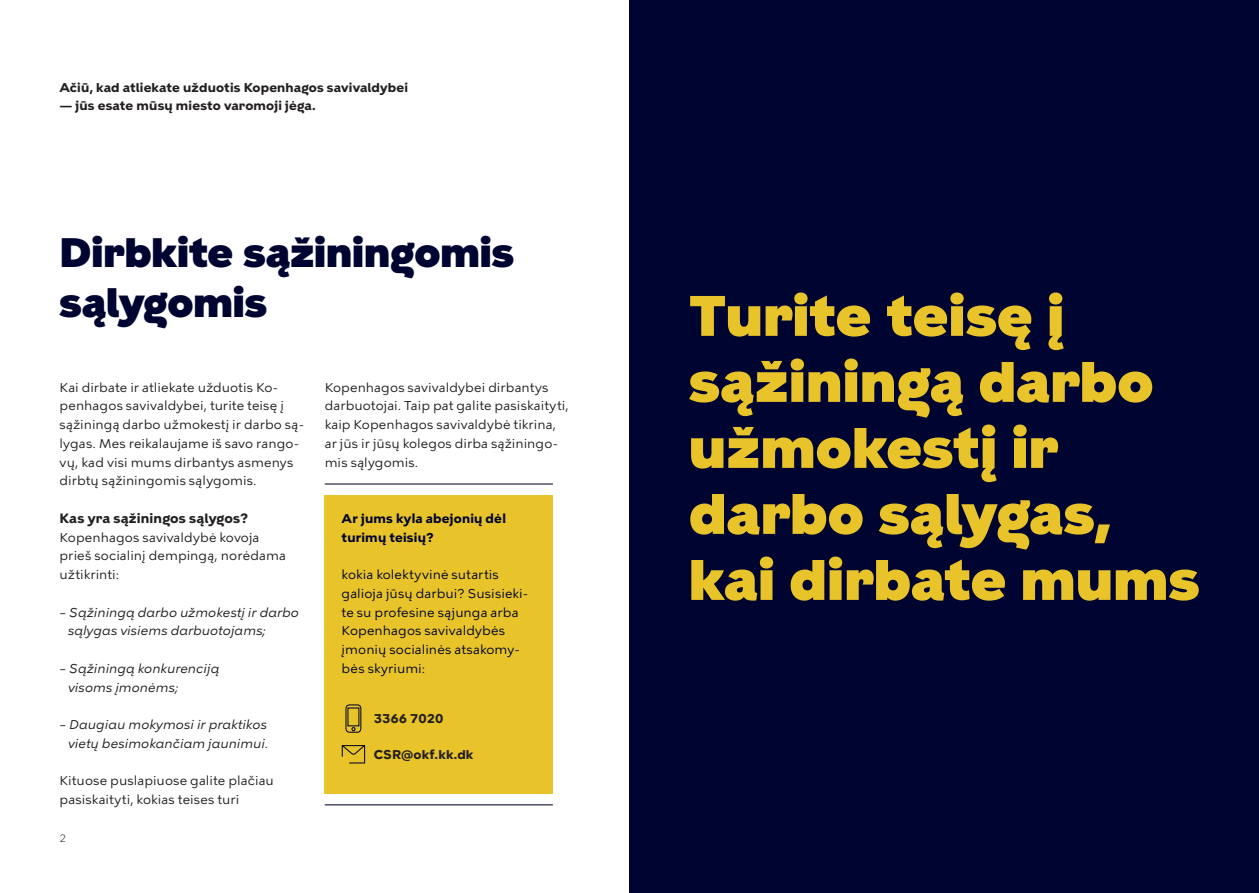
<style>
.page{position:relative;width:1259px;height:893px;background:#fff}
.page>*{position:absolute;margin:0;border:0;box-sizing:border-box;transform-origin:0 0}
.t1{font:900 57px/66px "KBH";letter-spacing:.005em;color:#e8c329}
.t2{font:900 41.25px/49.3px "KBH";color:#000430}
.t3{font:700 13.5px "KBH";letter-spacing:.01em;color:#231f20}
.t4{font:12.75px/18.8px "KBH Tekst";letter-spacing:.005em;color:#231f20}
.t5{font:italic 12.75px/18.8px "KBH Tekst";letter-spacing:.005em;color:#231f20}
.t6{font:12.75px/18.8px "KBH Tekst";letter-spacing:.005em;color:#000430}
.t7{font:700 12.75px "KBH";letter-spacing:.015em;color:#231f20}
.t8{font:700 12.75px/18.8px "KBH Tekst";letter-spacing:.015em;color:#000430}
.t9{font:300 10.5px "KBH";color:#231f20}
</style>
<div class="page">
<div style="left:325px;top:495px;width:228px;height:299px;background:#e8c329"></div>
<div style="left:629px;top:0;width:630px;height:893px;background:#000430"></div>
<hr style="left:325px;top:483px;width:228px;height:1px;background:#030628">
<hr style="left:325px;top:804px;width:228px;height:1px;background:#030628">
<svg style="left:341px;top:745px;width:25px;height:19px"></svg>
<svg style="left:345px;top:704px;width:17px;height:29px"></svg>
<p class="t7" style="left:59px;top:79px;width:350px">Ačiū, kad atliekate užduotis Kopenhagos savivaldybei</p>
<p class="t7" style="left:59px;top:98px;width:258px">— jūs esate mūsų miesto varomoji jėga.</p>
<h1 class="t2" style="left:60px;top:229px;width:456px">Dirbkite sąžiningomis sąlygomis</h1>
<p class="t4" style="left:60px;top:378px;width:246px">Kai dirbate ir atliekate užduotis Ko&shy;penhagos savivaldybei, turite teisę į sąžiningą darbo užmokestį ir darbo są&shy;lygas. Mes reikalaujame iš savo rango&shy;vų, kad visi mums dirbantys asmenys dirbtų sąžiningomis sąlygomis.</p>
<h2 class="t3" style="left:60px;top:510px;width:190px">Kas yra sąžiningos sąlygos?</h2>
<p class="t4" style="left:60px;top:528px;width:228px">Kopenhagos savivaldybė kovoja prieš socialinį dempingą, norėdama užtikrinti:</p>
<p class="t5" style="left:68px;top:603px;width:232px;text-indent:-9px">– Sąžiningą darbo užmokestį ir darbo sąlygas visiems darbuotojams;</p>
<p class="t5" style="left:68px;top:659px;width:153px;text-indent:-9px">– Sąžiningą konkurenciją visoms įmonėms;</p>
<p class="t5" style="left:60px;top:715px;width:210px;text-align:right">– Daugiau mokymosi ir praktikos vietų besimokančiam jaunimui.</p>
<p class="t4" style="left:60px;top:771px;width:216px">Kituose puslapiuose galite plačiau pasiskaityti, kokias teises turi</p>
<p class="t9" style="left:59px;top:831px;width:8px">2</p>
<p class="t4" style="left:325px;top:378px;width:245px">Kopenhagos savivaldybei dirbantys darbuotojai. Taip pat galite pasiskaityti, kaip Kopenhagos savivaldybė tikrina, ar jūs ir jūsų kolegos dirba sąžiningo&shy;mis sąlygomis.</p>
<h2 class="t8" style="left:342px;top:509px;width:166px">Ar jums kyla abejonių dėl turimų teisių?</h2>
<p class="t6" style="left:342px;top:565px;width:188px">kokia kolektyvinė sutartis galioja jūsų darbui? Susisieki&shy;te su profesine sąjunga arba<br>Kopenhagos savivaldybės įmonių socialinės atsakomy&shy;bės skyriumi:</p>
<p class="t7" style="left:374px;top:711px;width:71px">3366 7020</p>
<p class="t7" style="left:374px;top:747px;width:101px">CSR@okf.kk.dk</p>
<p class="t1" style="left:689px;top:284px;width:512px">Turite teisę į sąžiningą darbo užmokestį ir darbo sąlygas, kai dirbate mums</p>
</div>
